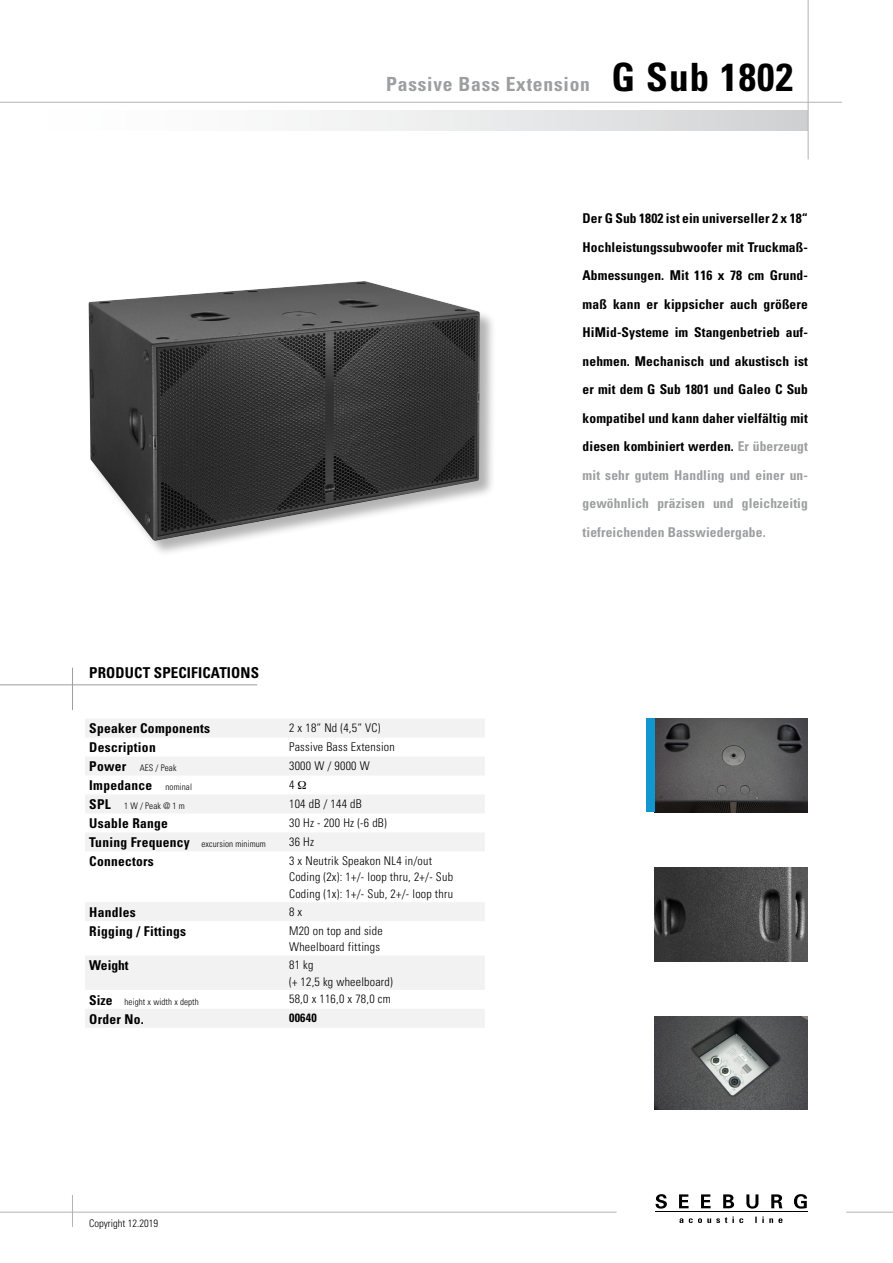
<style>
.page{position:relative;width:893px;height:1263px;background:#fff}
.page>*{position:absolute;margin:0;border:0;box-sizing:border-box;transform-origin:0 0}
.t1{font:700 condensed 39px "Univers";letter-spacing:.03em;color:#000}
.t2{font:700 condensed 19.5px "Univers";letter-spacing:.04em;color:#9c9e9f}
.t3{font:700 condensed 15px "Univers";letter-spacing:.01em;color:#000}
.t4{font:700 condensed 13.5px/28.5px "Univers";letter-spacing:.02em;color:#000;text-align:justify}
.t5{font:300 condensed 12px/16.5px "Univers";letter-spacing:.02em;color:#000}
.t6{font:700 condensed 12px "Univers";letter-spacing:.02em;color:#000}
.t7{font:300 condensed 10.5px "Univers";color:#000}
.t8{font:300 condensed 9px "Univers";letter-spacing:.01em;color:#000}
.s1{font-weight:700;font-size:13.5px}
.s2{font-weight:300;font-size:9px}
.s3{color:#9c9e9f}
</style>
<div class="page">
<img style="left:655px;top:1016px;width:153px;height:94px">
<img style="left:655px;top:867px;width:153px;height:94px">
<hr style="left:0;top:684px;width:257px;height:1px;background:#9c9e9f">
<hr style="left:72px;top:668px;width:1px;height:42px;background:#9c9e9f">
<div style="left:0;top:111px;width:808px;height:19px;background:linear-gradient(to right,#fff,#d4d5d6)"></div>
<hr style="left:0;top:102px;width:842px;height:1px;background:#b1b3b4">
<hr style="left:808px;top:0;width:1px;height:159px;background:#b1b3b4">
<hr style="left:0;top:1212px;width:617px;height:1px;background:#b1b3b4">
<hr style="left:846px;top:1212px;width:47px;height:1px;background:#b1b3b4">
<hr style="left:655px;top:1211px;width:152px;height:1px;background:#000">
<svg style="left:679px;top:1216px;width:103px;height:7px"></svg>
<svg style="left:655px;top:1194px;width:12px;height:14px"></svg>
<svg style="left:679px;top:1194px;width:10px;height:14px"></svg>
<svg style="left:701px;top:1194px;width:10px;height:14px"></svg>
<svg style="left:723px;top:1194px;width:11px;height:14px"></svg>
<svg style="left:746px;top:1194px;width:12px;height:14px"></svg>
<svg style="left:771px;top:1194px;width:11px;height:14px"></svg>
<svg style="left:794px;top:1194px;width:13px;height:14px"></svg>
<hr style="left:72px;top:1195px;width:1px;height:32px;background:#b1b3b4">
<svg style="left:85px;top:719px;width:400px;height:309px"></svg>
<img style="left:655px;top:719px;width:153px;height:93px">
<div style="left:646px;top:719px;width:9px;height:93px;background:#1296d0"></div>
<div style="left:89px;top:281px;width:408px;height:276px;background:#000;opacity:.3"></div>
<img style="left:89px;top:281px;width:391px;height:260px">
<svg style="left:298px;top:781px;width:8px;height:8px"></svg>
<h2 class="t2" style="left:386px;top:72px;width:205px">Passive Bass Extension</h2>
<h1 class="t1" style="left:611px;top:53px;width:183px">G Sub 1802</h1>
<p class="t3" style="left:89px;top:663px;width:171px">PRODUCT SPECIFICATIONS</p>
<p class="t4" style="left:89px;top:714px;width:122px">Speaker Components</p>
<p class="t5" style="left:289px;top:720px;width:93px">2 x 18“ Nd (4,5“ VC)</p>
<p class="t4" style="left:89px;top:733px;width:68px">Description</p>
<p class="t5" style="left:289px;top:738px;width:107px">Passive Bass Extension</p>
<p class="t8" style="left:89px;top:763px;width:89px"><span class="s1">Power</span> AES / Peak</p>
<p class="t5" style="left:289px;top:757px;width:82px">3000 W / 9000 W</p>
<p class="t4" style="left:89px;top:771px;width:104px">Impedance <span class="s2">nominal</span></p>
<p class="t5" style="left:289px;top:776px;width:7px">4</p>
<p class="t8" style="left:89px;top:801px;width:97px"><span class="s1">SPL</span> 1 W / Peak @ 1 m</p>
<p class="t5" style="left:289px;top:795px;width:74px">104 dB / 144 dB</p>
<p class="t4" style="left:89px;top:809px;width:80px">Usable Range</p>
<p class="t5" style="left:289px;top:814px;width:99px">30 Hz - 200 Hz (-6 dB)</p>
<p class="t8" style="left:89px;top:838px;width:178px"><span class="s1">Tuning Frequency</span> excursion minimum</p>
<p class="t5" style="left:289px;top:833px;width:26px">36 Hz</p>
<p class="t4" style="left:89px;top:847px;width:66px">Connectors</p>
<p class="t5" style="left:289px;top:852px;width:165px">3 x Neutrik Speakon NL4 in/out<br>Coding (2x): 1+/- loop thru, 2+/- Sub<br>Coding (1x): 1+/- Sub, 2+/- loop thru</p>
<p class="t4" style="left:89px;top:898px;width:48px">Handles</p>
<p class="t5" style="left:289px;top:903px;width:15px">8 x</p>
<p class="t4" style="left:89px;top:916px;width:98px">Rigging / Fittings</p>
<p class="t5" style="left:289px;top:922px;width:95px">M20 on top and side<br>Wheelboard fittings</p>
<p class="t4" style="left:89px;top:951px;width:41px">Weight</p>
<p class="t5" style="left:289px;top:956px;width:105px">81 kg<br>(+ 12,5 kg wheelboard)</p>
<p class="t8" style="left:89px;top:996px;width:111px"><span class="s1">Size</span> height x width x depth</p>
<p class="t5" style="left:289px;top:991px;width:103px">58,0 x 116,0 x 78,0 cm</p>
<p class="t4" style="left:89px;top:1004px;width:56px">Order No.</p>
<p class="t6" style="left:289px;top:1011px;width:29px">00640</p>
<p class="t7" style="left:89px;top:1216px;width:70px">Copyright 12.2019</p>
<p class="t4" style="left:583px;top:204px;width:227px">Der G Sub 1802 ist ein universeller 2 x 18“ Hochleistungssubwoofer mit Truckmaß-Abmessungen. Mit 116 x 78 cm Grund&shy;maß kann er kippsicher auch größere HiMid-Systeme im Stangenbetrieb auf&shy;nehmen. Mechanisch und akustisch ist er mit dem G Sub 1801 und Galeo C Sub kompatibel und kann daher vielfältig mit diesen kombiniert werden. <span class="s3">Er überzeugt mit sehr gutem Handling und einer un&shy;gewöhnlich präzisen und gleichzeitig tiefreichenden Basswiedergabe.</span></p>
</div>
